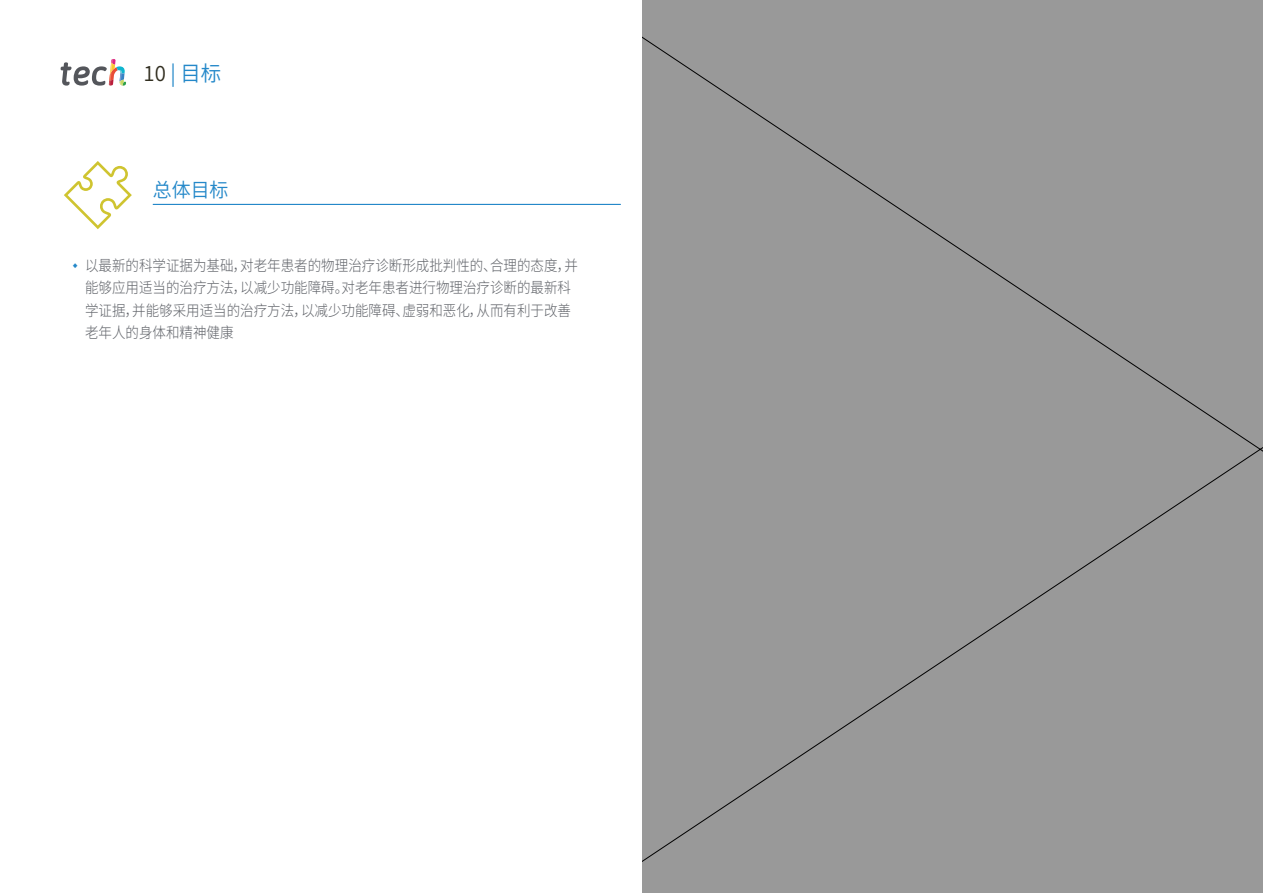
<style>
.page{position:relative;width:1263px;height:893px;background:#fff}
.page>*{position:absolute;margin:0;border:0;box-sizing:border-box;transform-origin:0 0}
.t1{font:21px "Source Han Sans CN";color:#2488c9}
.t2{font:19.5px "Source Han Sans CN";color:#2488c9}
.t3{font:300 15px/22.5px "Source Han Sans CN";color:#61646a;scale:.9 1}
.s1{color:#312e20}
</style>
<div class="page">
<hr style="left:153px;top:204px;width:468px;height:1px;background:#2488c9">
<svg style="left:64px;top:161px;width:68px;height:68px"></svg>
<div style="left:642px;top:0;width:621px;height:893px;background:#999"></div>
<svg style="left:61px;top:59px;width:65px;height:27px"></svg>
<h1 class="t1" style="left:144px;top:61px;width:79px"><span class="s1">10</span> | 目标</h1>
<h2 class="t2" style="left:153px;top:179px;width:77px">总体目标</h2>
<p class="t3" style="left:85px;top:254px;width:549px">以最新的科学证据为基础，对老年患者的物理治疗诊断形成批判性的、合理的态度，并能够应用适当的治疗方法，以减少功能障碍。对老年患者进行物理治疗诊断的最新科学证据，并能够采用适当的治疗方法，以减少功能障碍、虚弱和恶化，从而有利于改善老年人的身体和精神健康</p>
</div>
